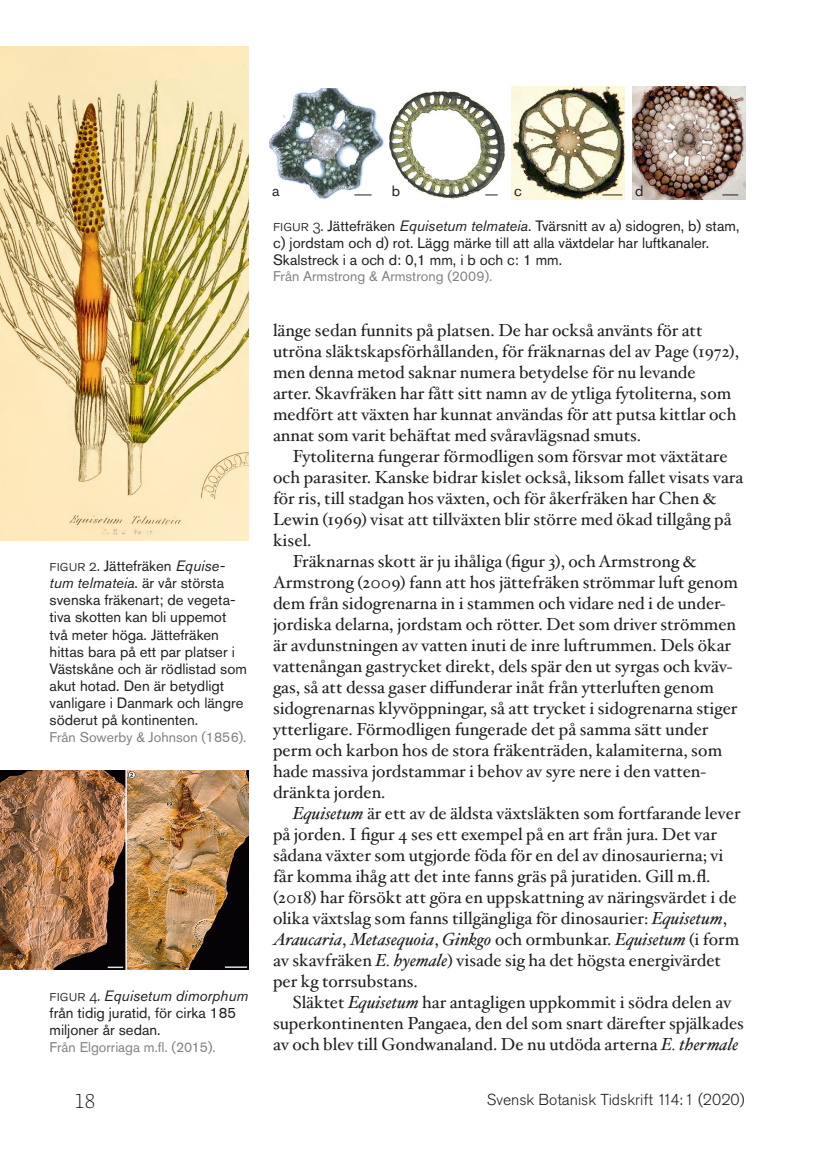
<style>
.page{position:relative;width:834px;height:1166px;background:#fff}
.page>*{position:absolute;margin:0;border:0;box-sizing:border-box;transform-origin:0 0}
.t1{font:300 21px "Massif Pro";color:#231f20}
.Brödtext__indrag{font:17.5px/21px "Hoefler Txt";color:#231f20}
.t2{font:300 15.75px "Akzidenz Grotesk Std";color:#231f20}
.Figurtext_första{font:14.88px/17.2px "Akzidenz Grotesk Std";color:#231f20}
.Figurtext{font:14.88px "Akzidenz Grotesk Std";color:#231f20}
.Figurtext_eng{font:14px "Akzidenz Grotesk Std";color:#808285}
.s1{font-weight:300;font-size:15.75px}
.s2{font-style:italic}
</style>
<div class="page">
<img style="left:270px;top:89px;width:113px;height:111px">
<img style="left:389px;top:91px;width:115px;height:108px">
<img style="left:511px;top:86px;width:113px;height:114px">
<img style="left:632px;top:86px;width:112px;height:114px">
<img style="left:0;top:770px;width:248px;height:200px">
<img style="left:0;top:46px;width:248px;height:494px">
<svg style="left:354px;top:194px;width:17px;height:1px"></svg>
<svg style="left:485px;top:194px;width:12px;height:1px"></svg>
<svg style="left:602px;top:194px;width:20px;height:1px"></svg>
<svg style="left:722px;top:194px;width:16px;height:1px"></svg>
<p class="Figurtext" style="left:272px;top:182px;width:9px">a</p>
<p class="Figurtext" style="left:392px;top:182px;width:10px">b</p>
<p class="Figurtext" style="left:514px;top:182px;width:9px">c</p>
<p class="Figurtext" style="left:635px;top:182px;width:10px">d</p>
<p class="Figurtext_första" style="left:50px;top:557px;width:199px"><span class="s1">figur 2.</span> Jättefräken <span class="s2">Equise&shy;tum telmateia</span>. är vår största svenska fräkenart; de vegeta&shy;tiva skotten kan bli uppemot två meter höga. Jättefräken hittas bara på ett par platser i<br>Västskåne och är rödlistad som akut hotad. Den är betydligt vanligare i Danmark och längre söderut på kontinenten.</p>
<p class="Figurtext_eng" style="left:50px;top:728px;width:198px">Från Sowerby &amp; Johnson (1856).</p>
<p class="Figurtext_första" style="left:50px;top:987px;width:200px"><span class="s1">figur 4.</span> <span class="s2">Equisetum dimorphum </span>från tidig juratid, för cirka 185 miljoner år sedan.</p>
<p class="Figurtext_eng" style="left:50px;top:1038px;width:167px">Från Elgorriaga m.fl. (2015).</p>
<p class="Figurtext_första" style="left:273px;top:217px;width:468px"><span class="s1">figur 3.</span> Jättefräken <span class="s2">Equisetum telmateia</span>. Tvärsnitt av a) sidogren, b) stam, c) jordstam och d) rot. Lägg märke till att alla växtdelar har luftkanaler.<br>Skalstreck i a och d: 0,1 mm, i b och c: 1 mm.</p>
<p class="Figurtext_eng" style="left:273px;top:268px;width:221px">Från Armstrong &amp; Armstrong (2009).</p>
<p class="Brödtext__indrag" style="left:273px;top:319px;width:467px">länge sedan funnits på platsen. De har också använts för att utröna släktskapsförhållanden, för fräknarnas del av Page (1972), men denna metod saknar numera betydelse för nu levande<br>arter. Skavfräken har fått sitt namn av de ytliga fytoliterna, som medfört att växten har kunnat användas för att putsa kittlar och annat som varit behäftat med svåravlägsnad smuts.</p>
<p class="Brödtext__indrag" style="left:273px;top:445px;width:471px;text-indent:20px">Fytoliterna fungerar förmodligen som försvar mot växtätare och parasiter. Kanske bidrar kislet också, liksom fallet visats vara för ris, till stadgan hos växten, och för åkerfräken har Chen &amp; Lewin (1969) visat att tillväxten blir större med ökad tillgång på kisel.</p>
<p class="Brödtext__indrag" style="left:273px;top:550px;width:466px;text-indent:20px">Fräknarnas skott är ju ihåliga (figur 3), och Armstrong &amp; Armstrong (2009) fann att hos jättefräken strömmar luft genom dem från sidogrenarna in i stammen och vidare ned i de under&shy;jordiska delarna, jordstam och rötter. Det som driver strömmen är avdunstningen av vatten inuti de inre luftrummen. Dels ökar vattenångan gastrycket direkt, dels spär den ut syrgas och kväv&shy;gas, så att dessa gaser diffunderar inåt från ytterluften genom sidogrenarnas klyvöppningar, så att trycket i sidogrenarna stiger ytterligare. Förmodligen fungerade det på samma sätt under perm och karbon hos de stora fräkenträden, kalamiterna, som hade massiva jordstammar i behov av syre nere i den vatten&shy;dränkta jorden.</p>
<p class="Brödtext__indrag" style="left:273px;top:802px;width:469px;text-indent:20px"><span class="s2">Equisetum</span> är ett av de äldsta växtsläkten som fortfarande lever på jorden. I figur 4 ses ett exempel på en art från jura. Det var sådana växter som utgjorde föda för en del av dinosaurierna; vi får komma ihåg att det inte fanns gräs på juratiden. Gill m.fl. (2018) har försökt att göra en uppskattning av näringsvärdet i de olika växtslag som fanns tillgängliga för dinosaurier: <span class="s2">Equisetum</span>, <span class="s2">Araucaria</span>, <span class="s2">Metasequoia</span>, <span class="s2">Ginkgo</span> och ormbunkar. <span class="s2">Equisetum</span> (i form av skavfräken <span class="s2">E. hyemale</span>) visade sig ha det högsta energivärdet per kg torrsubstans.</p>
<p class="Brödtext__indrag" style="left:273px;top:991px;width:472px;text-align:center">Släktet <span class="s2">Equisetum</span> har antagligen uppkommit i södra delen av superkontinenten Pangaea, den del som snart därefter spjälkades av och blev till Gondwanaland. De nu utdöda arterna <span class="s2">E. thermale</span></p>
<p class="t1" style="left:74px;top:1087px;width:22px">18</p>
<p class="t2" style="left:487px;top:1090px;width:259px">Svensk Botanisk Tidskrift 114:1 (2020)</p>
</div>
